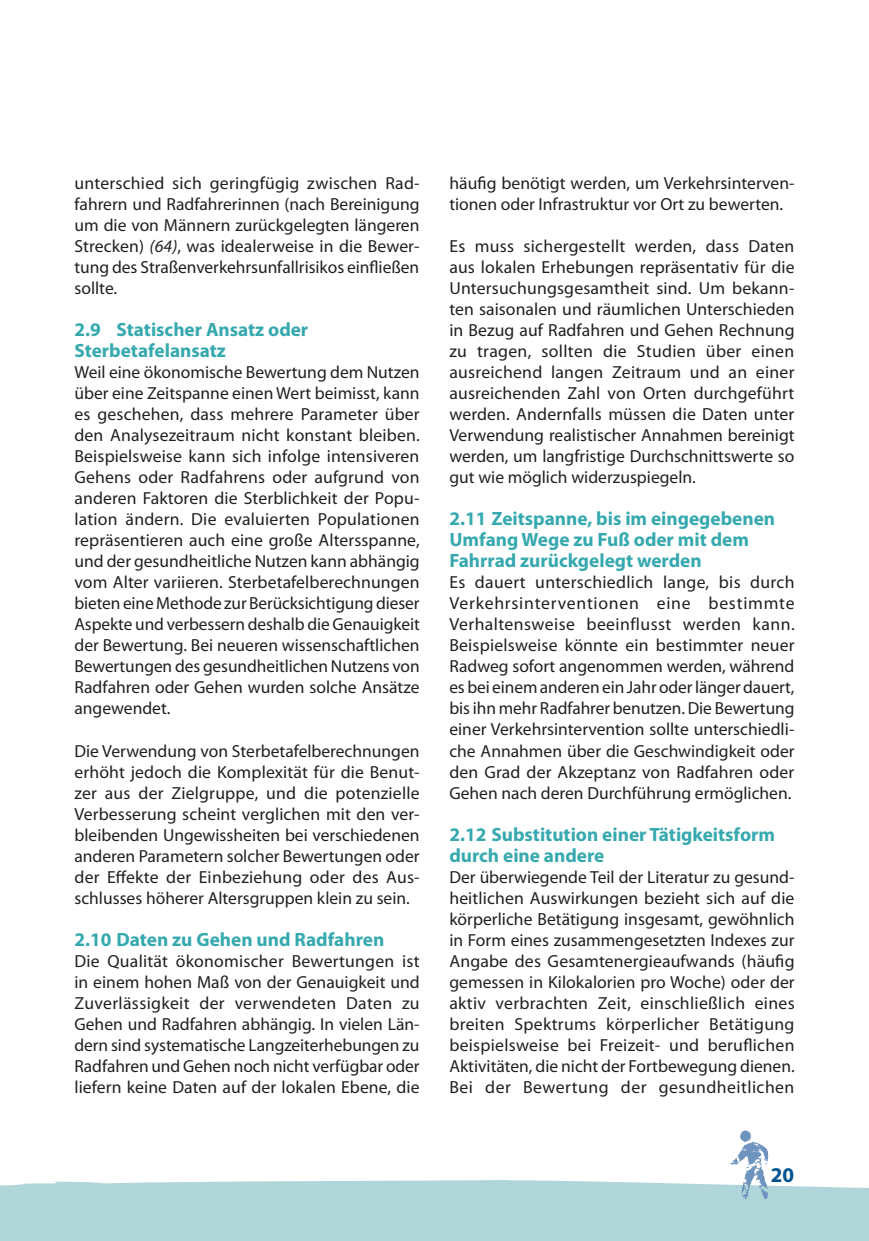
<style>
.page{position:relative;width:869px;height:1241px;background:#fff}
.page>*{position:absolute;margin:0;border:0;box-sizing:border-box;transform-origin:0 0}
.t1{font:700 21px "Myriad Pro";color:#00548e}
.t2{font:700 19.25px/21px "Myriad Pro";color:#36a9af}
.Brød{font:17.5px/21px "Myriad Pro";color:#231f20;text-align:justify}
.s1{font-style:italic}
</style>
<div class="page">
<div style="left:0;top:1180px;width:868px;height:60px;background:#b0d6da"></div>
<svg style="left:730px;top:1130px;width:38px;height:69px"></svg>
<p class="Brød" style="left:74px;top:173px;width:346px">unterschied sich geringfügig zwischen Rad&shy;fahrern und Radfahrerinnen (nach Bereinigung um die von Männern zurückgelegten längeren Strecken) <span class="s1">(64)</span>, was idealerweise in die Bewer&shy;tung des Straßenverkehrsunfallrisikos einfließen sollte.</p>
<p class="t2" style="left:74px;top:319px;width:235px">2.9 Statischer Ansatz oder<br>Sterbetafelansatz</p>
<p class="Brød" style="left:74px;top:362px;width:346px">Weil eine ökonomische Bewertung dem Nutzen über eine Zeitspanne einen Wert beimisst, kann es geschehen, dass mehrere Parameter über den Analysezeitraum nicht konstant bleiben.<br>Beispielsweise kann sich infolge intensiveren Gehens oder Radfahrens oder aufgrund von anderen Faktoren die Sterblichkeit der Popu&shy;lation ändern. Die evaluierten Populationen repräsentieren auch eine große Altersspanne, und der gesundheitliche Nutzen kann abhängig vom Alter variieren. Sterbetafelberechnungen bieten eine Methode zur Berücksichtigung dieser Aspekte und verbessern deshalb die Genauigkeit der Bewertung. Bei neueren wissenschaftlichen Bewertungen des gesundheitlichen Nutzens von Radfahren oder Gehen wurden solche Ansätze angewendet.</p>
<p class="Brød" style="left:74px;top:740px;width:346px">Die Verwendung von Sterbetafelberechnungen erhöht jedoch die Komplexität für die Benut&shy;zer aus der Zielgruppe, und die potenzielle Verbesserung scheint verglichen mit den ver&shy;bleibenden Ungewissheiten bei verschiedenen anderen Parametern solcher Bewertungen oder der Effekte der Einbeziehung oder des Aus&shy;schlusses höherer Altersgruppen klein zu sein.</p>
<p class="t2" style="left:74px;top:928px;width:311px">2.10 Daten zu Gehen und Radfahren</p>
<p class="Brød" style="left:74px;top:950px;width:346px">Die Qualität ökonomischer Bewertungen ist in einem hohen Maß von der Genauigkeit und Zuverlässigkeit der verwendeten Daten zu Gehen und Radfahren abhängig. In vielen Län&shy;dern sind systematische Langzeiterhebungen zu Radfahren und Gehen noch nicht verfügbar oder liefern keine Daten auf der lokalen Ebene, die</p>
<p class="Brød" style="left:449px;top:173px;width:346px">häufig benötigt werden, um Verkehrsinterven&shy;tionen oder Infrastruktur vor Ort zu bewerten.</p>
<p class="Brød" style="left:449px;top:236px;width:346px">Es muss sichergestellt werden, dass Daten aus lokalen Erhebungen repräsentativ für die Untersuchungsgesamtheit sind. Um bekann&shy;ten saisonalen und räumlichen Unterschieden in Bezug auf Radfahren und Gehen Rechnung zu tragen, sollten die Studien über einen ausreichend langen Zeitraum und an einer ausreichenden Zahl von Orten durchgeführt werden. Andernfalls müssen die Daten unter Verwendung realistischer Annahmen bereinigt werden, um langfristige Durchschnittswerte so gut wie möglich widerzuspiegeln.</p>
<p class="t2" style="left:449px;top:508px;width:327px">2.11 Zeitspanne, bis im eingegebenen<br>Umfang Wege zu Fuß oder mit dem<br>Fahrrad zurückgelegt werden</p>
<p class="Brød" style="left:449px;top:572px;width:346px">Es dauert unterschiedlich lange, bis durch Verkehrsinterventionen eine bestimmte Verhaltensweise beeinflusst werden kann.<br>Beispielsweise könnte ein bestimmter neuer Radweg sofort angenommen werden, während es bei einem anderen ein Jahr oder länger dauert, bis ihn mehr Radfahrer benutzen. Die Bewertung einer Verkehrsintervention sollte unterschiedli&shy;che Annahmen über die Geschwindigkeit oder den Grad der Akzeptanz von Radfahren oder Gehen nach deren Durchführung ermöglichen.</p>
<p class="t2" style="left:449px;top:823px;width:327px">2.12 Substitution einer Tätigkeitsform durch eine andere</p>
<p class="Brød" style="left:449px;top:866px;width:346px">Der überwiegende Teil der Literatur zu gesund&shy;heitlichen Auswirkungen bezieht sich auf die körperliche Betätigung insgesamt, gewöhnlich in Form eines zusammengesetzten Indexes zur Angabe des Gesamtenergieaufwands (häufig gemessen in Kilokalorien pro Woche) oder der aktiv verbrachten Zeit, einschließlich eines breiten Spektrums körperlicher Betätigung beispielsweise bei Freizeit- und beruflichen Aktivitäten, die nicht der Fortbewegung dienen.<br>Bei der Bewertung der gesundheitlichen</p>
<p class="t1" style="left:770px;top:1162px;width:25px">20</p>
</div>
